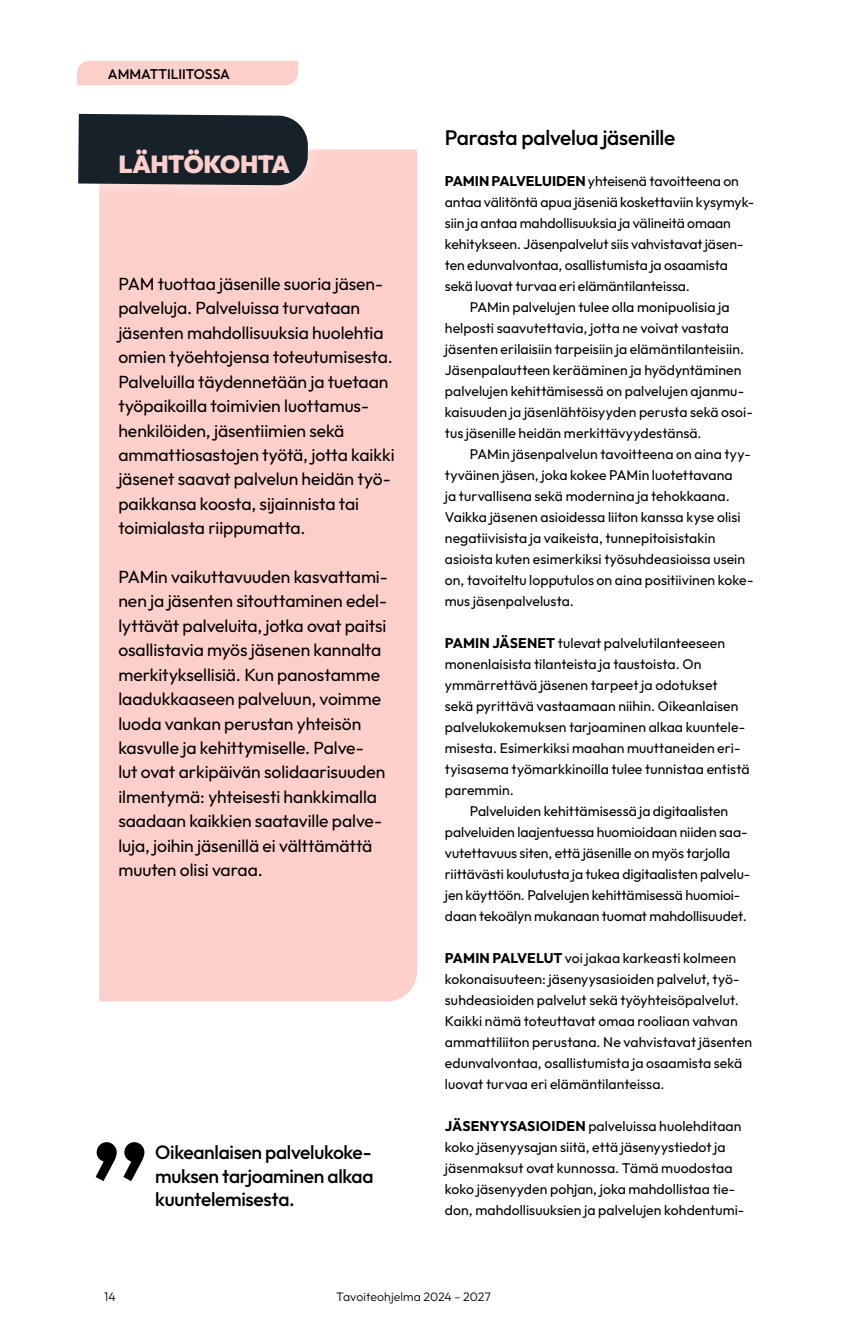
<style>
.page{position:relative;width:854px;height:1340px;background:#fff}
.page>*{position:absolute;margin:0;border:0;box-sizing:border-box;transform-origin:0 0}
.t1{font:150.5px "Outfit";color:#000}
.t2{font:900 24.5px "Outfit";letter-spacing:-.025em;color:#fdcfca}
.t3{font:500 21px "Outfit";letter-spacing:-.01em;color:#000}
.t4{font:500 19.25px/23.1px "Outfit";letter-spacing:-.02em;color:#000;text-align:justify}
.t5{font:17.5px/24.5px "Outfit";letter-spacing:-.005em;color:#000}
.t6{font:14px/21px "Outfit";letter-spacing:.005em;color:#000}
.t7{font:500 14px "Outfit";letter-spacing:-.01em;color:#000}
.t8{font:300 12.25px "Outfit";letter-spacing:.005em;color:#000}
.s1{font-weight:700}
</style>
<div class="page">
<div style="left:77px;top:61px;width:221px;height:24px;background:#fdcfca"></div>
<div style="left:99px;top:149px;width:318px;height:852px;background:#fdcfca"></div>
<svg style="left:78px;top:113px;width:248px;height:91px;background:#5e5b5f"></svg>
<p class="t7" style="left:108px;top:65px;width:123px">AMMATTILIITOSSA</p>
<h2 class="t2" style="left:118px;top:148px;width:173px">LÄHTÖKOHTA</h2>
<p class="t5" style="left:118px;top:272px;width:277px">PAM tuottaa jäsenille suoria jäsen&shy;palveluja. Palveluissa turvataan jäsenten mahdollisuuksia huolehtia omien työehtojensa toteutumisesta.<br>Palveluilla täydennetään ja tuetaan työpaikoilla toimivien luottamus&shy;henkilöiden, jäsentiimien sekä ammattiosastojen työtä, jotta kaikki jäsenet saavat palvelun heidän työ&shy;paikkansa koosta, sijainnista tai toimialasta riippumatta.</p>
<p class="t5" style="left:118px;top:565px;width:271px">PAMin vaikuttavuuden kasvattami&shy;nen ja jäsenten sitouttaminen edel&shy;lyttävät palveluita, jotka ovat paitsi osallistavia myös jäsenen kannalta merkityksellisiä. Kun panostamme laadukkaaseen palveluun, voimme luoda vankan perustan yhteisön kasvulle ja kehittymiselle. Palve-<br>lut ovat arkipäivän solidaarisuuden ilmentymä: yhteisesti hankkimalla saadaan kaikkien saataville palve&shy;luja, joihin jäsenillä ei välttämättä muuten olisi varaa.</p>
<h1 class="t1" style="left:87px;top:1099px;width:67px">”</h1>
<h3 class="t4" style="left:155px;top:1141px;width:220px">Oikeanlaisen palvelukoke&shy;muksen tarjoaminen alkaa kuuntelemisesta.</h3>
<h3 class="t3" style="left:444px;top:124px;width:232px">Parasta palvelua jäsenille</h3>
<p class="t6" style="left:444px;top:171px;width:295px"><span class="s1">PAMIN PALVELUIDEN</span> yhteisenä tavoitteena on</p>
<p class="t6" style="left:444px;top:192px;width:311px">antaa välitöntä apua jäseniä koskettaviin kysymyk-</p>
<p class="t6" style="left:444px;top:213px;width:287px">siin ja antaa mahdollisuuksia ja välineitä omaan</p>
<p class="t6" style="left:444px;top:234px;width:300px">kehitykseen. Jäsenpalvelut siis vahvistavat jäsen-</p>
<p class="t6" style="left:444px;top:255px;width:284px">ten edunvalvontaa, osallistumista ja osaamista</p>
<p class="t6" style="left:444px;top:276px;width:246px">sekä luovat turvaa eri elämäntilanteissa.</p>
<p class="t6" style="left:469px;top:297px;width:261px">PAMin palvelujen tulee olla monipuolisia ja</p>
<p class="t6" style="left:444px;top:318px;width:286px">helposti saavutettavia, jotta ne voivat vastata</p>
<p class="t6" style="left:444px;top:339px;width:301px">jäsenten erilaisiin tarpeisiin ja elämäntilanteisiin.</p>
<p class="t6" style="left:444px;top:360px;width:298px">Jäsenpalautteen kerääminen ja hyödyntäminen</p>
<p class="t6" style="left:444px;top:381px;width:300px">palvelujen kehittämisessä on palvelujen ajanmu-</p>
<p class="t6" style="left:444px;top:402px;width:309px">kaisuuden ja jäsenlähtöisyyden perusta sekä osoi-</p>
<p class="t6" style="left:444px;top:423px;width:258px">tus jäsenille heidän merkittävyydestänsä.</p>
<p class="t6" style="left:469px;top:444px;width:282px">PAMin jäsenpalvelun tavoitteena on aina tyy-</p>
<p class="t6" style="left:444px;top:465px;width:289px">tyväinen jäsen, joka kokee PAMin luotettavana</p>
<p class="t6" style="left:444px;top:486px;width:286px">ja turvallisena sekä modernina ja tehokkaana.</p>
<p class="t6" style="left:444px;top:507px;width:297px">Vaikka jäsenen asioidessa liiton kanssa kyse olisi</p>
<p class="t6" style="left:444px;top:528px;width:272px">negatiivisista ja vaikeista, tunnepitoisistakin</p>
<p class="t6" style="left:444px;top:549px;width:302px">asioista kuten esimerkiksi työsuhdeasioissa usein</p>
<p class="t6" style="left:444px;top:570px;width:310px">on, tavoiteltu lopputulos on aina positiivinen koke-</p>
<p class="t6" style="left:444px;top:591px;width:131px">mus jäsenpalvelusta.</p>
<p class="t6" style="left:444px;top:633px;width:282px"><span class="s1">PAMIN JÄSENET</span> tulevat palvelutilanteeseen</p>
<p class="t6" style="left:444px;top:654px;width:258px">monenlaisista tilanteista ja taustoista. On</p>
<p class="t6" style="left:444px;top:675px;width:274px">ymmärrettävä jäsenen tarpeet ja odotukset</p>
<p class="t6" style="left:444px;top:696px;width:295px">sekä pyrittävä vastaamaan niihin. Oikeanlaisen</p>
<p class="t6" style="left:444px;top:717px;width:302px">palvelukokemuksen tarjoaminen alkaa kuuntele-</p>
<p class="t6" style="left:444px;top:738px;width:297px">misesta. Esimerkiksi maahan muuttaneiden eri-</p>
<p class="t6" style="left:444px;top:759px;width:306px">tyisasema työmarkkinoilla tulee tunnistaa entistä</p>
<p class="t6" style="left:444px;top:780px;width:70px">paremmin.</p>
<p class="t6" style="left:469px;top:801px;width:260px">Palveluiden kehittämisessä ja digitaalisten</p>
<p class="t6" style="left:445px;top:822px;width:304px">palveluiden laajentuessa huomioidaan niiden saa-</p>
<p class="t6" style="left:445px;top:843px;width:287px">vutettavuus siten, että jäsenille on myös tarjolla</p>
<p class="t6" style="left:445px;top:864px;width:307px">riittävästi koulutusta ja tukea digitaalisten palvelu-</p>
<p class="t6" style="left:445px;top:885px;width:297px">jen käyttöön. Palvelujen kehittämisessä huomioi-</p>
<p class="t6" style="left:445px;top:906px;width:303px">daan tekoälyn mukanaan tuomat mahdollisuudet.</p>
<p class="t6" style="left:445px;top:948px;width:308px"><span class="s1">PAMIN PALVELUT</span> voi jakaa karkeasti kolmeen kokonaisuuteen: jäsenyysasioiden palvelut, työ&shy;suhdeasioiden palvelut sekä työyhteisöpalvelut.<br>Kaikki nämä toteuttavat omaa rooliaan vahvan ammattiliiton perustana. Ne vahvistavat jäsenten edunvalvontaa, osallistumista ja osaamista sekä luovat turvaa eri elämäntilanteissa.</p>
<p class="t6" style="left:445px;top:1116px;width:301px"><span class="s1">JÄSENYYSASIOIDEN</span> palveluissa huolehditaan koko jäsenyysajan siitä, että jäsenyystiedot ja jäsenmaksut ovat kunnossa. Tämä muodostaa koko jäsenyyden pohjan, joka mahdollistaa tie&shy;don, mahdollisuuksien ja palvelujen kohdentumi-</p>
<p class="t8" style="left:104px;top:1289px;width:13px">14</p>
<p class="t8" style="left:336px;top:1289px;width:156px">Tavoiteohjelma 2024 – 2027</p>
</div>
